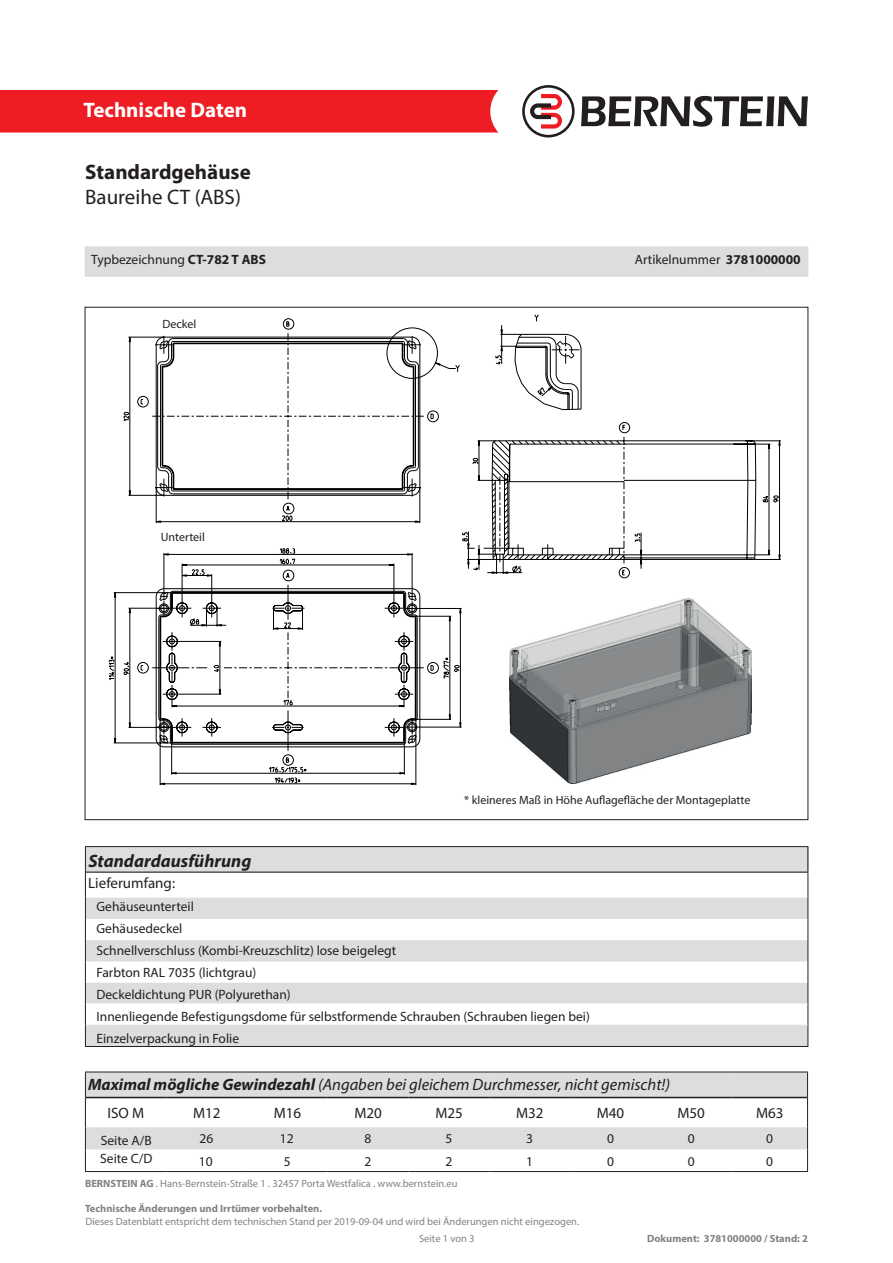
<style>
.page{position:relative;width:893px;height:1263px;background:#fff}
.page>*{position:absolute;margin:0;border:0;box-sizing:border-box;transform-origin:0 0}
.t1{font:700 21px "Myriad Pro";color:#231f20}
.t2{font:21px "Myriad Pro";color:#231f20}
.t3{font:700 21px "Myriad Pro";color:#fff}
.t4{font:italic 700 18px "Myriad Pro";color:#231f20}
.t5{font:italic 16.5px "Myriad Pro";color:#231f20}
.t6{font:15px "Myriad Pro";color:#231f20}
.t7{font:13.5px "Myriad Pro";color:#231f20}
.t8{font:12px "Myriad Pro";color:#231f20}
.t9{font:10.5px "Myriad Pro";color:#808285}
.t10{font:700 10.5px "Myriad Pro";color:#808285}
.s1{font-weight:700}
</style>
<div class="page">
<div style="left:0;top:90px;width:498px;height:43px;background:#ee1d23"></div>
<svg style="left:581px;top:96px;width:227px;height:31px"></svg>
<svg style="left:522px;top:85px;width:53px;height:52px"></svg>
<div style="left:85px;top:246px;width:723px;height:31px;background:#dcdddf"></div>
<svg style="left:86px;top:847px;width:721px;height:199px;fill:#dcdddf"></svg>
<hr style="left:85px;top:846px;width:723px;height:1px;background:#231f20">
<svg style="left:85px;top:847px;width:1px;height:199px"></svg>
<hr style="left:85px;top:1046px;width:723px;height:1px;background:#231f20">
<svg style="left:807px;top:847px;width:1px;height:199px"></svg>
<hr style="left:86px;top:1003px;width:721px;height:1px;background:#fff">
<hr style="left:86px;top:1025px;width:721px;height:1px;background:#dcdddf">
<hr style="left:86px;top:871px;width:722px;height:2px;background:#231f20">
<svg style="left:86px;top:1072px;width:721px;height:77px;fill:#dcdddf"></svg>
<hr style="left:86px;top:1097px;width:80px;height:1px;background:#231f20">
<hr style="left:166px;top:1097px;width:81px;height:1px;background:#231f20">
<hr style="left:247px;top:1097px;width:81px;height:1px;background:#231f20">
<hr style="left:328px;top:1097px;width:81px;height:1px;background:#231f20">
<hr style="left:409px;top:1097px;width:80px;height:1px;background:#231f20">
<hr style="left:489px;top:1097px;width:81px;height:1px;background:#231f20">
<hr style="left:570px;top:1097px;width:81px;height:1px;background:#231f20">
<hr style="left:651px;top:1097px;width:81px;height:1px;background:#231f20">
<hr style="left:732px;top:1097px;width:75px;height:1px;background:#231f20">
<hr style="left:85px;top:1071px;width:81px;height:1px;background:#231f20">
<svg style="left:85px;top:1072px;width:1px;height:25px"></svg>
<hr style="left:166px;top:1071px;width:81px;height:1px;background:#231f20">
<hr style="left:247px;top:1071px;width:81px;height:1px;background:#231f20">
<hr style="left:328px;top:1071px;width:81px;height:1px;background:#231f20">
<hr style="left:409px;top:1071px;width:80px;height:1px;background:#231f20">
<hr style="left:489px;top:1071px;width:81px;height:1px;background:#231f20">
<hr style="left:570px;top:1071px;width:81px;height:1px;background:#231f20">
<hr style="left:651px;top:1071px;width:81px;height:1px;background:#231f20">
<hr style="left:732px;top:1071px;width:76px;height:1px;background:#231f20">
<svg style="left:807px;top:1072px;width:1px;height:25px"></svg>
<hr style="left:85px;top:1097px;width:1px;height:30px;background:#231f20">
<hr style="left:807px;top:1097px;width:1px;height:30px;background:#231f20">
<svg style="left:85px;top:1127px;width:1px;height:44px"></svg>
<svg style="left:807px;top:1127px;width:1px;height:44px"></svg>
<hr style="left:85px;top:1171px;width:81px;height:1px;background:#231f20">
<hr style="left:166px;top:1171px;width:81px;height:1px;background:#231f20">
<hr style="left:247px;top:1171px;width:81px;height:1px;background:#231f20">
<hr style="left:328px;top:1171px;width:81px;height:1px;background:#231f20">
<hr style="left:409px;top:1171px;width:80px;height:1px;background:#231f20">
<hr style="left:489px;top:1171px;width:81px;height:1px;background:#231f20">
<hr style="left:570px;top:1171px;width:81px;height:1px;background:#231f20">
<hr style="left:651px;top:1171px;width:81px;height:1px;background:#231f20">
<hr style="left:732px;top:1171px;width:76px;height:1px;background:#231f20">
<svg style="left:108px;top:314px;width:673px;height:472px"></svg>
<svg style="left:156px;top:334px;width:600px;height:413px"></svg>
<svg style="left:388px;top:337px;width:191px;height:408px"></svg>
<p class="t3" style="left:84px;top:97px;width:165px">Technische Daten</p>
<p class="t1" style="left:85px;top:158px;width:167px">Standardgehäuse</p>
<p class="t2" style="left:85px;top:184px;width:157px">Baureihe CT (ABS)</p>
<p class="t7" style="left:91px;top:251px;width:176px">Typbezeichnung <span class="s1">CT-782 T ABS</span></p>
<p class="t7" style="left:635px;top:251px;width:167px">Artikelnummer <span class="s1">3781000000</span></p>
<p class="t8" style="left:162px;top:316px;width:35px">Deckel</p>
<p class="t8" style="left:161px;top:529px;width:46px">Unterteil</p>
<p class="t8" style="left:464px;top:793px;width:288px">* kleineres Maß in Höhe Auflagefläche der Montageplatte</p>
<p class="t4" style="left:88px;top:849px;width:165px">Standardausführung</p>
<p class="t6" style="left:88px;top:873px;width:88px">Lieferumfang:</p>
<p class="t7" style="left:96px;top:898px;width:99px">Gehäuseunterteil</p>
<p class="t7" style="left:96px;top:920px;width:87px">Gehäusedeckel</p>
<p class="t7" style="left:96px;top:942px;width:301px">Schnellverschluss (Kombi-Kreuzschlitz) lose beigelegt</p>
<p class="t7" style="left:96px;top:964px;width:161px">Farbton RAL 7035 (lichtgrau)</p>
<p class="t7" style="left:96px;top:986px;width:196px">Deckeldichtung PUR (Polyurethan)</p>
<p class="t7" style="left:96px;top:1008px;width:495px">Innenliegende Befestigungsdome für selbstformende Schrauben (Schrauben liegen bei)</p>
<p class="t7" style="left:96px;top:1030px;width:144px">Einzelverpackung in Folie</p>
<p class="t5" style="left:88px;top:1074px;width:584px"><span class="s1">Maximal mögliche Gewindezahl</span> (Angaben bei gleichem Durchmesser, nicht gemischt!)</p>
<p class="t6" style="left:108px;top:1104px;width:38px">ISO M</p>
<p class="t6" style="left:193px;top:1104px;width:29px">M12</p>
<p class="t6" style="left:274px;top:1104px;width:29px">M16</p>
<p class="t6" style="left:354px;top:1104px;width:29px">M20</p>
<p class="t6" style="left:435px;top:1104px;width:29px">M25</p>
<p class="t6" style="left:516px;top:1104px;width:29px">M32</p>
<p class="t6" style="left:597px;top:1104px;width:29px">M40</p>
<p class="t6" style="left:677px;top:1104px;width:29px">M50</p>
<p class="t6" style="left:756px;top:1104px;width:29px">M63</p>
<p class="t7" style="left:199px;top:1130px;width:15px">26</p>
<p class="t7" style="left:280px;top:1130px;width:15px">12</p>
<p class="t7" style="left:365px;top:1130px;width:8px">8</p>
<p class="t7" style="left:446px;top:1130px;width:8px">5</p>
<p class="t7" style="left:526px;top:1130px;width:8px">3</p>
<p class="t7" style="left:607px;top:1130px;width:8px">0</p>
<p class="t7" style="left:688px;top:1130px;width:8px">0</p>
<p class="t7" style="left:766px;top:1130px;width:8px">0</p>
<p class="t7" style="left:199px;top:1153px;width:15px">10</p>
<p class="t7" style="left:284px;top:1153px;width:8px">5</p>
<p class="t7" style="left:365px;top:1153px;width:8px">2</p>
<p class="t7" style="left:445px;top:1153px;width:8px">2</p>
<p class="t7" style="left:526px;top:1153px;width:8px">1</p>
<p class="t7" style="left:607px;top:1153px;width:8px">0</p>
<p class="t7" style="left:688px;top:1153px;width:8px">0</p>
<p class="t7" style="left:766px;top:1153px;width:8px">0</p>
<p class="t7" style="left:101px;top:1132px;width:52px">Seite A/B</p>
<p class="t7" style="left:100px;top:1150px;width:54px">Seite C/D</p>
<p class="t9" style="left:85px;top:1177px;width:374px"><span class="s1">BERNSTEIN AG</span> . Hans-Bernstein-Straße 1 . 32457 Porta Westfalica . www.bernstein.eu</p>
<p class="t10" style="left:85px;top:1202px;width:239px">Technische Änderungen und Irrtümer vorbehalten.</p>
<p class="t9" style="left:85px;top:1215px;width:495px">Dieses Datenblatt entspricht dem technischen Stand per 2019-09-04 und wird bei Änderungen nicht eingezogen.</p>
<p class="t9" style="left:419px;top:1232px;width:57px">Seite 1 von 3</p>
<p class="t10" style="left:647px;top:1231px;width:162px">Dokument: 3781000000 / Stand: 2</p>
</div>
